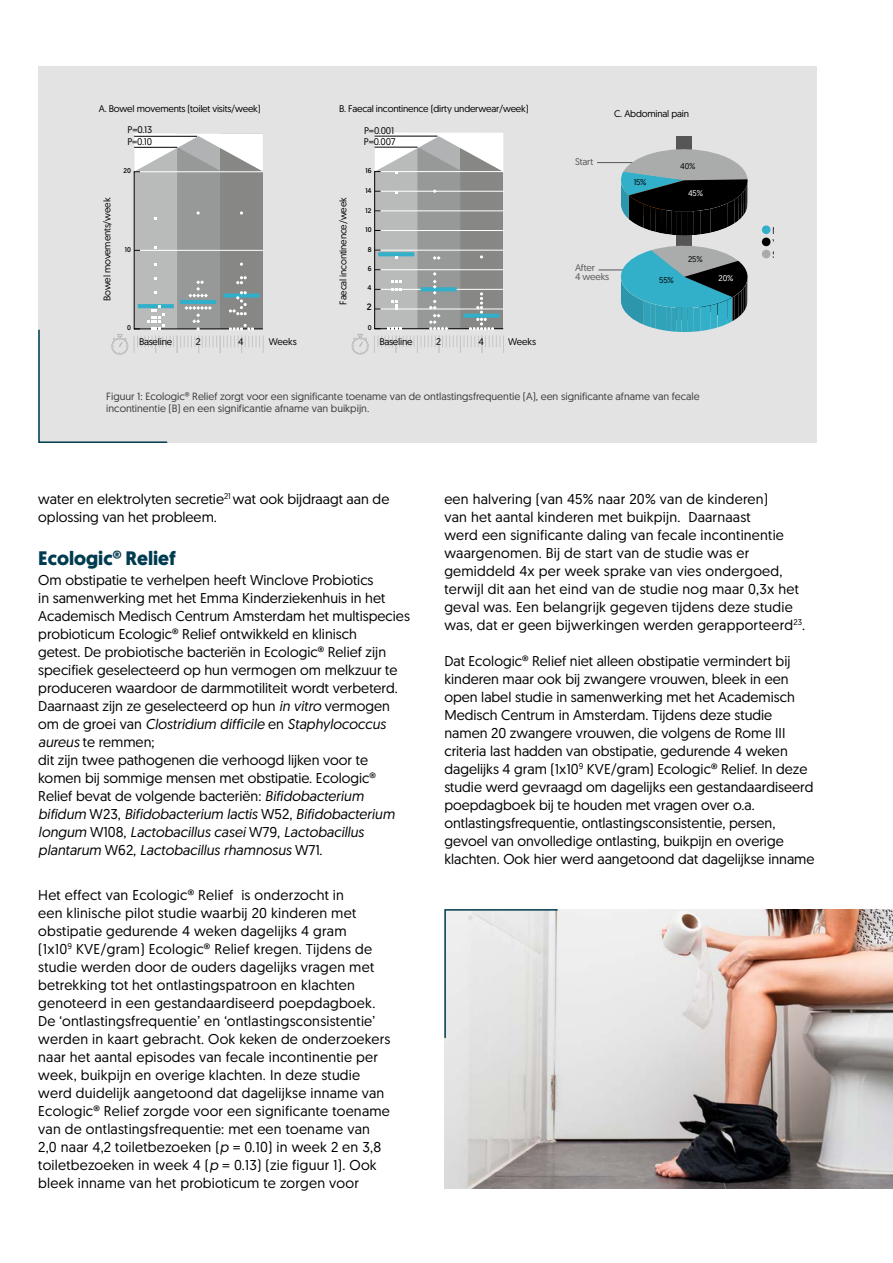
<style>
.page{position:relative;width:893px;height:1263px;background:#fff}
.page>*{position:absolute;margin:0;border:0;box-sizing:border-box;transform-origin:0 0}
.t1{font:700 19.5px "Geomanist";color:#003b50}
.t2{font:14.25px/18px "Geomanist";color:#000}
.t3{font:10.5px/12px "Geomanist";color:#3b3b3a}
.t4{font:9.6px "Geomanist";letter-spacing:-.02em;color:#000}
.t5{font:9.6px/9.6px "Geomanist";letter-spacing:-.02em;color:#565656}
.t6{font:9.15px "Geomanist";color:#000}
.t7{font:8.25px "Geomanist";color:#000}
.t8{font:8.25px "Geomanist";color:#fff}
.t9{font:6.9px "Geomanist";color:#000}
.s1{font-style:italic}
</style>
<div class="page">
<img style="left:444px;top:909px;width:449px;height:279px">
<div style="left:38px;top:66px;width:778px;height:377px;background:#e3e3e3"></div>
<hr style="left:597px;top:162px;width:105px;height:1px;background:#565656">
<hr style="left:598px;top:270px;width:104px;height:1px;background:#565656">
<div style="left:676px;top:137px;width:16px;height:183px;background:#565656"></div>
<svg style="left:621px;top:246px;width:127px;height:86px;background:#589ba9"></svg>
<svg style="left:621px;top:149px;width:127px;height:86px;background:#556062"></svg>
<div style="left:762px;top:225px;width:8px;height:9px;background:#32afc9;border-radius:50%"></div>
<div style="left:762px;top:238px;width:8px;height:8px;background:#000;border-radius:50%"></div>
<div style="left:762px;top:250px;width:8px;height:8px;background:#aaabab;border-radius:50%"></div>
<svg style="left:352px;top:133px;width:152px;height:221px"></svg>
<svg style="left:38px;top:133px;width:226px;height:310px"></svg>
<svg style="left:444px;top:909px;width:115px;height:130px;background:#dfe1e1"></svg>
<p class="t4" style="left:99px;top:102px;width:163px">A. Bowel movements (toilet visits/week)</p>
<p class="t4" style="left:339px;top:102px;width:191px">B. Faecal incontinence (dirty underwear/week)</p>
<p class="t4" style="left:614px;top:108px;width:76px">C. Abdominal pain</p>
<p class="t4" style="left:128px;top:124px;width:26px">P=0.13</p>
<p class="t4" style="left:364px;top:124px;width:31px">P=0.001</p>
<p class="t4" style="left:127px;top:136px;width:26px">P=0.10</p>
<p class="t4" style="left:364px;top:136px;width:33px">P=0.007</p>
<p class="t9" style="left:124px;top:166px;width:9px">20</p>
<p class="t9" style="left:365px;top:166px;width:8px">16</p>
<p class="t5" style="left:575px;top:156px;width:20px">Start</p>
<p class="t7" style="left:680px;top:161px;width:17px">40%</p>
<p class="t7" style="left:634px;top:176px;width:14px">15%</p>
<p class="t4" style="left:101px;top:301px;width:105px;rotate:-90deg">Bowel movements/week</p>
<p class="t9" style="left:125px;top:245px;width:8px">10</p>
<p class="t4" style="left:337px;top:305px;width:109px;rotate:-90deg">Faecal incontinence/week</p>
<p class="t9" style="left:365px;top:186px;width:8px">14</p>
<p class="t9" style="left:366px;top:206px;width:8px">12</p>
<p class="t9" style="left:365px;top:225px;width:8px">10</p>
<p class="t9" style="left:368px;top:245px;width:5px">8</p>
<p class="t9" style="left:368px;top:264px;width:5px">6</p>
<p class="t9" style="left:368px;top:284px;width:5px">4</p>
<p class="t6" style="left:367px;top:301px;width:6px">2</p>
<p class="t5" style="left:575px;top:262px;width:36px">After<br>4 weeks</p>
<p class="t8" style="left:688px;top:188px;width:16px">45%</p>
<p class="t7" style="left:659px;top:275px;width:16px">55%</p>
<p class="t7" style="left:688px;top:254px;width:16px">25%</p>
<p class="t8" style="left:719px;top:273px;width:16px">20%</p>
<p class="t9" style="left:127px;top:323px;width:5px">0</p>
<p class="t9" style="left:368px;top:323px;width:5px">0</p>
<p class="t4" style="left:139px;top:335px;width:35px">Baseline</p>
<p class="t4" style="left:196px;top:335px;width:6px">2</p>
<p class="t4" style="left:238px;top:335px;width:7px">4</p>
<p class="t4" style="left:269px;top:335px;width:29px">Weeks</p>
<p class="t4" style="left:379px;top:335px;width:35px">Baseline</p>
<p class="t4" style="left:436px;top:335px;width:6px">2</p>
<p class="t4" style="left:478px;top:335px;width:7px">4</p>
<p class="t4" style="left:508px;top:335px;width:29px">Weeks</p>
<p class="t3" style="left:106px;top:390px;width:595px">Figuur 1: Ecologic® Relief zorgt voor een significante toename van de ontlastingsfrequentie (A), een significante afname van fecale incontinentie (B) en een significantie afname van buikpijn.</p>
<p class="t4" style="left:773px;top:224px;width:14px">No</p>
<p class="t2" style="left:38px;top:490px;width:353px">water en elektrolyten secretie<sup>21</sup> wat ook bijdraagt aan de oplossing van het probleem.</p>
<h1 class="t1" style="left:38px;top:545px;width:139px">Ecologic® Relief</h1>
<p class="t2" style="left:38px;top:571px;width:373px">Om obstipatie te verhelpen heeft Winclove Probiotics<br>in samenwerking met het Emma Kinderziekenhuis in het Academisch Medisch Centrum Amsterdam het multispecies probioticum Ecologic® Relief ontwikkeld en klinisch<br>getest. De probiotische bacteriën in Ecologic® Relief zijn specifiek geselecteerd op hun vermogen om melkzuur te produceren waardoor de darmmotiliteit wordt verbeterd.<br>Daarnaast zijn ze geselecteerd op hun <span class="s1">in vitro</span> vermogen om de groei van <span class="s1">Clostridium difficile</span> en <span class="s1">Staphylococcus aureus</span> te remmen;<br>dit zijn twee pathogenen die verhoogd lijken voor te komen bij sommige mensen met obstipatie. Ecologic® Relief bevat de volgende bacteriën: <span class="s1">Bifidobacterium bifidum</span> W23, <span class="s1">Bifidobacterium lactis</span> W52, <span class="s1">Bifidobacterium longum</span> W108, <span class="s1">Lactobacillus casei</span> W79, <span class="s1">Lactobacillus plantarum</span> W62, <span class="s1">Lactobacillus rhamnosus</span> W71.</p>
<p class="t2" style="left:38px;top:886px;width:354px">Het effect van Ecologic® Relief is onderzocht in<br>een klinische pilot studie waarbij 20 kinderen met obstipatie gedurende 4 weken dagelijks 4 gram<br>(1x10<sup>9</sup> KVE/gram) Ecologic® Relief kregen. Tijdens de studie werden door de ouders dagelijks vragen met betrekking tot het ontlastingspatroon en klachten genoteerd in een gestandaardiseerd poepdagboek.<br>De ‘ontlastingsfrequentie’ en ‘ontlastingsconsistentie’ werden in kaart gebracht. Ook keken de onderzoekers naar het aantal episodes van fecale incontinentie per week, buikpijn en overige klachten. In deze studie werd duidelijk aangetoond dat dagelijkse inname van Ecologic® Relief zorgde voor een significante toename van de ontlastingsfrequentie: met een toename van 2,0 naar 4,2 toiletbezoeken (<span class="s1">p</span> = 0.10) in week 2 en 3,8 toiletbezoeken in week 4 (<span class="s1">p</span> = 0.13) (zie figuur 1). Ook bleek inname van het probioticum te zorgen voor</p>
<p class="t2" style="left:444px;top:490px;width:362px">een halvering (van 45% naar 20% van de kinderen)<br>van het aantal kinderen met buikpijn. Daarnaast<br>werd een significante daling van fecale incontinentie waargenomen. Bij de start van de studie was er gemiddeld 4x per week sprake van vies ondergoed, terwijl dit aan het eind van de studie nog maar 0,3x het geval was. Een belangrijk gegeven tijdens deze studie was, dat er geen bijwerkingen werden gerapporteerd<sup>23</sup>.</p>
<p class="t2" style="left:444px;top:652px;width:372px">Dat Ecologic® Relief niet alleen obstipatie vermindert bij kinderen maar ook bij zwangere vrouwen, bleek in een open label studie in samenwerking met het Academisch Medisch Centrum in Amsterdam. Tijdens deze studie namen 20 zwangere vrouwen, die volgens de Rome III criteria last hadden van obstipatie, gedurende 4 weken dagelijks 4 gram (1x10<sup>9</sup> KVE/gram) Ecologic® Relief. In deze studie werd gevraagd om dagelijks een gestandaardiseerd poepdagboek bij te houden met vragen over o.a. ontlastingsfrequentie, ontlastingsconsistentie, persen, gevoel van onvolledige ontlasting, buikpijn en overige klachten. Ook hier werd aangetoond dat dagelijkse inname</p>
</div>
